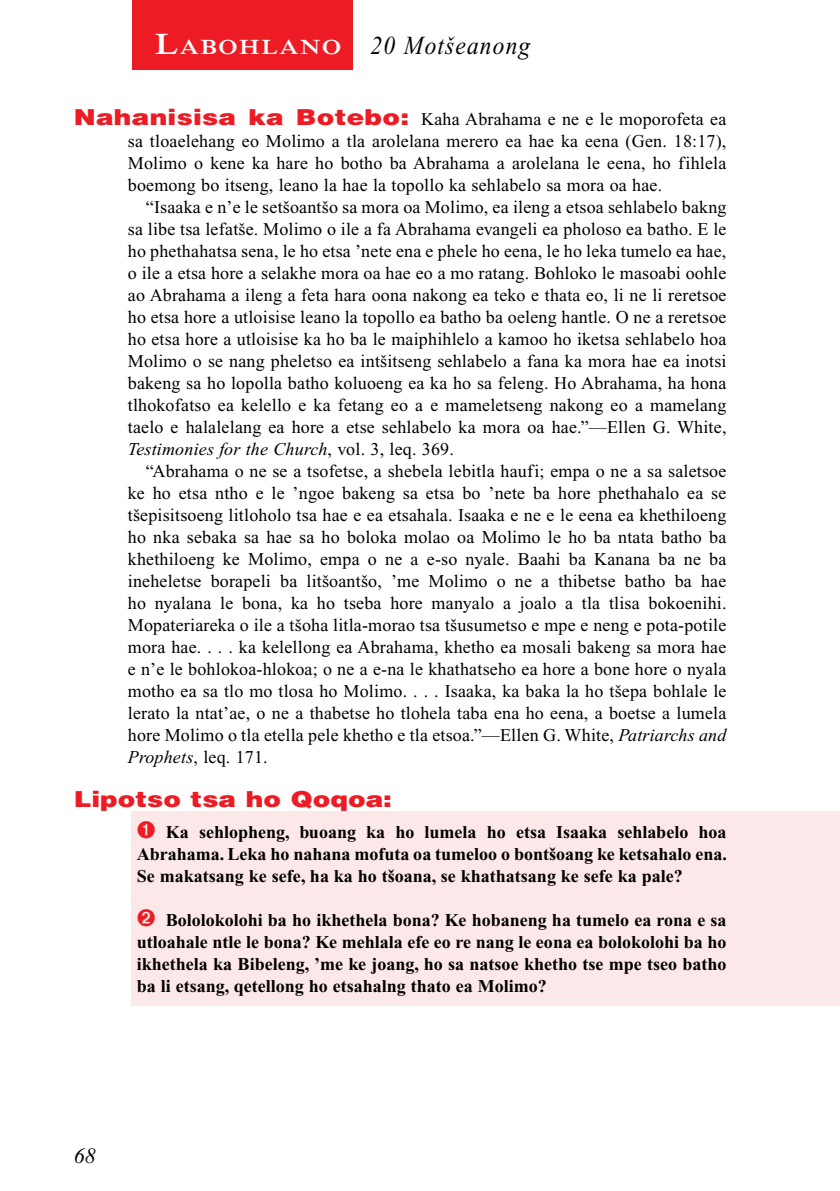
<style>
.page{position:relative;width:840px;height:1191px;background:#fff}
.page>*{position:absolute;margin:0;border:0;box-sizing:border-box;transform-origin:0 0}
.t1{font:italic 26px "Times New Roman PS Std";letter-spacing:.05em;color:#000;scale:.9 1}
.t2{font:900 22px "Helvetica LT Std";color:#ed1c24;scale:1.2 1}
.t3{font:italic 22px "Times New Roman PS Std";color:#000}
.t4{font:600 21px "Times NRMT Std";letter-spacing:.07em;color:#fff;scale:1.1 1}
.t5{font:18px/22px "Times New Roman PS Std";letter-spacing:.01em;color:#000;text-align:justify}
.t6{font:700 18px/22px "Times New Roman PS Std";color:#000;text-align:justify}
.s1{font-size:30px}
.s2{font-family:"Helvetica LT Std";font-weight:900;font-size:22px;color:#ed1c24}
.s3{font-style:italic}
.s4{color:#ed1c24}
</style>
<div class="page">
<svg style="left:839px;top:811px;width:1px;height:195px"></svg>
<div style="left:133px;top:0;width:220px;height:69px;background:#ed1c24"></div>
<div style="left:132px;top:811px;width:707px;height:195px;background:#fde8e9"></div>
<p class="t4" style="left:155px;top:35px;width:171px"><span class="s1">L</span>ABOHLANO</p>
<h1 class="t1" style="left:370px;top:32px;width:179px">20 Motšeanong</h1>
<p class="t5" style="left:128px;top:108px;width:599px;text-indent:-54px"><span class="s2">Nahanisisa ka Botebo:</span> Kaha Abrahama e ne e le moporofeta ea sa tloaelehang eo Molimo a tla arolelana merero ea hae ka eena (Gen. 18:17), Molimo o kene ka hare ho botho ba Abrahama a arolelana le eena, ho fihlela boemong bo itseng, leano la hae la topollo ka sehlabelo sa mora oa hae.</p>
<p class="t5" style="left:128px;top:196px;width:600px;text-indent:18px">“Isaaka e n’e le setšoantšo sa mora oa Molimo, ea ileng a etsoa sehlabelo bakng sa libe tsa lefatše. Molimo o ile a fa Abrahama evangeli ea pholoso ea batho. E le ho phethahatsa sena, le ho etsa ’nete ena e phele ho eena, le ho leka tumelo ea hae, o ile a etsa hore a selakhe mora oa hae eo a mo ratang. Bohloko le masoabi oohle ao Abrahama a ileng a feta hara oona nakong ea teko e thata eo, li ne li reretsoe ho etsa hore a utloisise leano la topollo ea batho ba oeleng hantle. O ne a reretsoe ho etsa hore a utloisise ka ho ba le maiphihlelo a kamoo ho iketsa sehlabelo hoa Molimo o se nang pheletso ea intšitseng sehlabelo a fana ka mora hae ea inotsi bakeng sa ho lopolla batho koluoeng ea ka ho sa feleng. Ho Abrahama, ha hona tlhokofatso ea kelello e ka fetang eo a e mameletseng nakong eo a mamelang taelo e halalelang ea hore a etse sehlabelo ka mora oa hae.”—Ellen G. White, <span class="s3">Testimonies for the Church</span>, vol. 3, leq. 369.</p>
<p class="t5" style="left:128px;top:460px;width:600px;text-indent:18px">“Abrahama o ne se a tsofetse, a shebela lebitla haufi; empa o ne a sa saletsoe ke ho etsa ntho e le ’ngoe bakeng sa etsa bo ’nete ba hore phethahalo ea se tšepisitsoeng litloholo tsa hae e ea etsahala. Isaaka e ne e le eena ea khethiloeng ho nka sebaka sa hae sa ho boloka molao oa Molimo le ho ba ntata batho ba khethiloeng ke Molimo, empa o ne a e-so nyale. Baahi ba Kanana ba ne ba ineheletse borapeli ba litšoantšo, ’me Molimo o ne a thibetse batho ba hae ho nyalana le bona, ka ho tseba hore manyalo a joalo a tla tlisa bokoenihi.<br>Mopateriareka o ile a tšoha litla-morao tsa tšusumetso e mpe e neng e pota-potile mora hae. . . . ka kelellong ea Abrahama, khetho ea mosali bakeng sa mora hae e n’e le bohlokoa-hlokoa; o ne a e-na le khathatseho ea hore a bone hore o nyala motho ea sa tlo mo tlosa ho Molimo. . . . Isaaka, ka baka la ho tšepa bohlale le lerato la ntat’ae, o ne a thabetse ho tlohela taba ena ho eena, a boetse a lumela hore Molimo o tla etella pele khetho e tla etsoa.”—Ellen G. White, <span class="s3">Patriarchs and Prophets</span>, leq. 171.</p>
<p class="t2" style="left:74px;top:785px;width:266px">Lipotso tsa ho Qoqoa:</p>
<p class="t6" style="left:137px;top:821px;width:591px"><span class="s4">➊</span> Ka sehlopheng, buoang ka ho lumela ho etsa Isaaka sehlabelo hoa Abrahama. Leka ho nahana mofuta oa tumeloo o bontšoang ke ketsahalo ena.<br>Se makatsang ke sefe, ha ka ho tšoana, se khathatsang ke sefe ka pale?</p>
<p class="t6" style="left:137px;top:909px;width:591px"><span class="s4">➋</span> Bololokolohi ba ho ikhethela bona? Ke hobaneng ha tumelo ea rona e sa utloahale ntle le bona? Ke mehlala efe eo re nang le eona ea bolokolohi ba ho ikhethela ka Bibeleng, ’me ke joang, ho sa natsoe khetho tse mpe tseo batho ba li etsang, qetellong ho etsahalng thato ea Molimo?</p>
<p class="t3" style="left:74px;top:1144px;width:23px">68</p>
</div>
